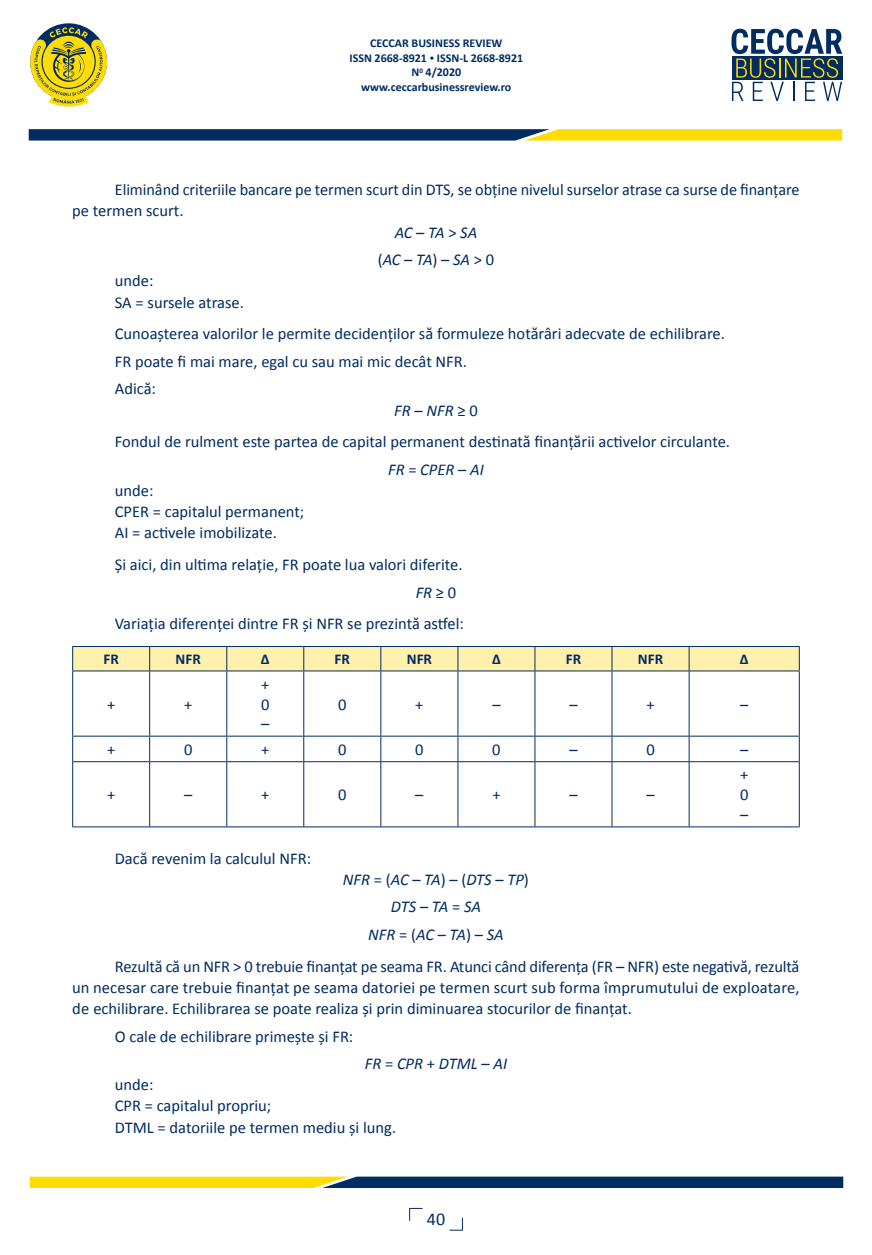
<style>
.page{position:relative;width:872px;height:1255px;background:#fff}
.page>*{position:absolute;margin:0;border:0;box-sizing:border-box;transform-origin:0 0}
.t1{font:18px "Calibri";color:#002c62}
.t2{font:16.5px/21.1px "Calibri";color:#002c62}
.t3{font:italic 16.5px/27.5px "Calibri";color:#002c62;text-align:center}
.t4{font:700 15px "Calibri";color:#002c62}
.t5{font:700 12px/14.4px "Calibri";color:#002c62;text-align:center}
.s1{font-size:9px}
.s2{font-style:normal}
.s3{font-style:italic}
</style>
<div class="page">
<svg style="left:409px;top:1207px;width:13px;height:13px"></svg>
<svg style="left:30px;top:27px;width:77px;height:80px"></svg>
<svg style="left:731px;top:29px;width:111px;height:72px"></svg>
<svg style="left:29px;top:129px;width:813px;height:11px;background:#637144"></svg>
<svg style="left:30px;top:1176px;width:813px;height:11px;background:#6a774c"></svg>
<svg style="left:449px;top:1217px;width:14px;height:13px"></svg>
<div style="left:72px;top:646px;width:728px;height:25px;background:#fff0ab"></div>
<hr style="left:72px;top:670px;width:78px;height:1px;background:#002c62">
<hr style="left:72px;top:671px;width:1px;height:64px;background:#002c62">
<hr style="left:150px;top:670px;width:77px;height:1px;background:#002c62">
<hr style="left:149px;top:671px;width:1px;height:64px;background:#002c62">
<hr style="left:227px;top:670px;width:77px;height:1px;background:#002c62">
<hr style="left:226px;top:671px;width:1px;height:64px;background:#002c62">
<hr style="left:304px;top:670px;width:77px;height:1px;background:#002c62">
<hr style="left:303px;top:671px;width:1px;height:64px;background:#002c62">
<hr style="left:381px;top:670px;width:77px;height:1px;background:#002c62">
<hr style="left:380px;top:671px;width:1px;height:64px;background:#002c62">
<hr style="left:458px;top:670px;width:77px;height:1px;background:#002c62">
<hr style="left:457px;top:671px;width:1px;height:64px;background:#002c62">
<hr style="left:535px;top:670px;width:77px;height:1px;background:#002c62">
<hr style="left:534px;top:671px;width:1px;height:64px;background:#002c62">
<hr style="left:612px;top:670px;width:77px;height:1px;background:#002c62">
<hr style="left:611px;top:671px;width:1px;height:64px;background:#002c62">
<hr style="left:689px;top:670px;width:110px;height:1px;background:#002c62">
<hr style="left:688px;top:671px;width:1px;height:64px;background:#002c62">
<hr style="left:799px;top:671px;width:1px;height:64px;background:#002c62">
<hr style="left:72px;top:735px;width:78px;height:1px;background:#002c62">
<svg style="left:72px;top:736px;width:1px;height:25px"></svg>
<hr style="left:150px;top:735px;width:77px;height:1px;background:#002c62">
<svg style="left:149px;top:736px;width:1px;height:25px"></svg>
<hr style="left:227px;top:735px;width:77px;height:1px;background:#002c62">
<svg style="left:226px;top:736px;width:1px;height:25px"></svg>
<hr style="left:304px;top:735px;width:77px;height:1px;background:#002c62">
<svg style="left:303px;top:736px;width:1px;height:25px"></svg>
<hr style="left:381px;top:735px;width:77px;height:1px;background:#002c62">
<svg style="left:380px;top:736px;width:1px;height:25px"></svg>
<hr style="left:458px;top:735px;width:77px;height:1px;background:#002c62">
<svg style="left:457px;top:736px;width:1px;height:25px"></svg>
<hr style="left:535px;top:735px;width:77px;height:1px;background:#002c62">
<svg style="left:534px;top:736px;width:1px;height:25px"></svg>
<hr style="left:612px;top:735px;width:77px;height:1px;background:#002c62">
<svg style="left:611px;top:736px;width:1px;height:25px"></svg>
<hr style="left:689px;top:735px;width:110px;height:1px;background:#002c62">
<svg style="left:688px;top:736px;width:1px;height:25px"></svg>
<svg style="left:799px;top:736px;width:1px;height:25px"></svg>
<hr style="left:72px;top:761px;width:78px;height:1px;background:#002c62">
<hr style="left:72px;top:762px;width:1px;height:64px;background:#002c62">
<hr style="left:150px;top:761px;width:77px;height:1px;background:#002c62">
<hr style="left:149px;top:762px;width:1px;height:64px;background:#002c62">
<hr style="left:227px;top:761px;width:77px;height:1px;background:#002c62">
<hr style="left:226px;top:762px;width:1px;height:64px;background:#002c62">
<hr style="left:304px;top:761px;width:77px;height:1px;background:#002c62">
<hr style="left:303px;top:762px;width:1px;height:64px;background:#002c62">
<hr style="left:381px;top:761px;width:77px;height:1px;background:#002c62">
<hr style="left:380px;top:762px;width:1px;height:64px;background:#002c62">
<hr style="left:458px;top:761px;width:77px;height:1px;background:#002c62">
<hr style="left:457px;top:762px;width:1px;height:64px;background:#002c62">
<hr style="left:535px;top:761px;width:77px;height:1px;background:#002c62">
<hr style="left:534px;top:762px;width:1px;height:64px;background:#002c62">
<hr style="left:612px;top:761px;width:77px;height:1px;background:#002c62">
<hr style="left:611px;top:762px;width:1px;height:64px;background:#002c62">
<hr style="left:689px;top:761px;width:110px;height:1px;background:#002c62">
<hr style="left:688px;top:762px;width:1px;height:64px;background:#002c62">
<hr style="left:799px;top:762px;width:1px;height:64px;background:#002c62">
<hr style="left:72px;top:826px;width:78px;height:1px;background:#002c62">
<hr style="left:150px;top:826px;width:77px;height:1px;background:#002c62">
<hr style="left:227px;top:826px;width:77px;height:1px;background:#002c62">
<hr style="left:304px;top:826px;width:77px;height:1px;background:#002c62">
<hr style="left:381px;top:826px;width:77px;height:1px;background:#002c62">
<hr style="left:458px;top:826px;width:77px;height:1px;background:#002c62">
<hr style="left:535px;top:826px;width:77px;height:1px;background:#002c62">
<hr style="left:612px;top:826px;width:77px;height:1px;background:#002c62">
<hr style="left:689px;top:826px;width:110px;height:1px;background:#002c62">
<p class="t5" style="left:349px;top:36px;width:175px">CECCAR BUSINESS REVIEW<br>ISSN 2668-8921 <span class="s1">•</span> ISSN-L 2668-8921<br>N<sup>0</sup> 4/2020 www.ceccarbusinessreview.ro</p>
<p class="t2" style="left:115px;top:178px;width:686px">Eliminând criteriile bancare pe termen scurt din DTS, se obține nivelul surselor atrase ca surse de finanțare</p>
<p class="t2" style="left:72px;top:200px;width:113px">pe termen scurt.</p>
<p class="t3" style="left:395px;top:218px;width:84px">AC <span class="s2">–</span> TA <span class="s2">&gt;</span> SA</p>
<p class="t2" style="left:378px;top:248px;width:118px">(<span class="s3">AC</span> – <span class="s3">TA</span>) – <span class="s3">SA</span> &gt; 0</p>
<p class="t2" style="left:115px;top:269px;width:131px">unde:<br>SA = sursele atrase.</p>
<p class="t2" style="left:115px;top:319px;width:611px;line-height:27.5px">Cunoașterea valorilor le permite decidenților să formuleze hotărâri adecvate de echilibrare.<br>FR poate fi mai mare, egal cu sau mai mic decât NFR.<br>Adică:</p>
<p class="t2" style="left:115px;top:393px;width:616px;line-height:31.8px;text-indent:279px"><span class="s3">FR</span> – <span class="s3">NFR</span> ≥ 0<br>Fondul de rulment este partea de capital permanent destinată finanțării activelor circulante.</p>
<p class="t3" style="left:388px;top:455px;width:97px">FR <span class="s2">=</span> CPER <span class="s2">–</span> AI</p>
<p class="t2" style="left:115px;top:479px;width:191px">unde:<br>CPER = capitalul permanent;<br>AI = activele imobilizate.</p>
<p class="t2" style="left:416px;top:550px;width:48px;line-height:27.5px;text-indent:-301px">Și aici, din ultima relație, FR poate lua valori diferite.<br><span class="s3">FR</span> ≥ 0</p>
<p class="t2" style="left:115px;top:612px;width:351px">Variația diferenței dintre FR și NFR se prezintă astfel:</p>
<p class="t4" style="left:103px;top:650px;width:17px">FR</p>
<p class="t4" style="left:176px;top:650px;width:27px">NFR</p>
<p class="t4" style="left:261px;top:650px;width:10px">Δ</p>
<p class="t4" style="left:335px;top:650px;width:17px">FR</p>
<p class="t4" style="left:407px;top:650px;width:27px">NFR</p>
<p class="t4" style="left:492px;top:650px;width:10px">Δ</p>
<p class="t4" style="left:566px;top:650px;width:17px">FR</p>
<p class="t4" style="left:638px;top:650px;width:27px">NFR</p>
<p class="t4" style="left:740px;top:650px;width:10px">Δ</p>
<p class="t2" style="left:107px;top:692px;width:10px">+</p>
<p class="t2" style="left:184px;top:692px;width:10px">+</p>
<p class="t2" style="left:261px;top:673px;width:10px;line-height:19.8px;text-align:justify">+ 0 –</p>
<p class="t2" style="left:338px;top:692px;width:10px">0</p>
<p class="t2" style="left:415px;top:692px;width:10px">+</p>
<p class="t2" style="left:492px;top:692px;width:10px">–</p>
<p class="t2" style="left:569px;top:692px;width:10px">–</p>
<p class="t2" style="left:646px;top:692px;width:10px">+</p>
<p class="t2" style="left:740px;top:692px;width:10px">–</p>
<p class="t2" style="left:107px;top:738px;width:10px">+</p>
<p class="t2" style="left:184px;top:738px;width:10px">0</p>
<p class="t2" style="left:261px;top:738px;width:10px">+</p>
<p class="t2" style="left:338px;top:738px;width:10px">0</p>
<p class="t2" style="left:415px;top:738px;width:10px">0</p>
<p class="t2" style="left:492px;top:738px;width:10px">0</p>
<p class="t2" style="left:569px;top:738px;width:10px">–</p>
<p class="t2" style="left:646px;top:738px;width:10px">0</p>
<p class="t2" style="left:740px;top:738px;width:10px">–</p>
<p class="t2" style="left:107px;top:783px;width:10px">+</p>
<p class="t2" style="left:184px;top:783px;width:10px">–</p>
<p class="t2" style="left:261px;top:783px;width:10px">+</p>
<p class="t2" style="left:338px;top:783px;width:10px">0</p>
<p class="t2" style="left:415px;top:783px;width:10px">–</p>
<p class="t2" style="left:492px;top:783px;width:10px">+</p>
<p class="t2" style="left:569px;top:783px;width:10px">–</p>
<p class="t2" style="left:646px;top:783px;width:10px">–</p>
<p class="t2" style="left:740px;top:764px;width:10px;line-height:19.8px;text-align:justify">+ 0 –</p>
<p class="t2" style="left:115px;top:846px;width:198px">Dacă revenim la calculul NFR:</p>
<p class="t3" style="left:343px;top:864px;width:187px">NFR <span class="s2">= (</span>AC <span class="s2">–</span> TA<span class="s2">) – (</span>DTS <span class="s2">–</span> TP<span class="s2">)<br></span>DTS <span class="s2">–</span> TA <span class="s2">=</span> SA<br>NFR <span class="s2">= (</span>AC <span class="s2">–</span> TA<span class="s2">) –</span> SA</p>
<p class="t2" style="left:72px;top:954px;width:728px;text-align:justify;text-indent:43px">Rezultă că un NFR &gt; 0 trebuie finanțat pe seama FR. Atunci când diferența (FR – NFR) este negativă, rezultă un necesar care trebuie finanțat pe seama datoriei pe termen scurt sub forma împrumutului de exploatare, de echilibrare. Echilibrarea se poate realiza și prin diminuarea stocurilor de finanțat.</p>
<p class="t2" style="left:115px;top:1024px;width:240px">O cale de echilibrare primește și FR:</p>
<p class="t3" style="left:365px;top:1049px;width:144px">FR <span class="s2">=</span> CPR <span class="s2">+</span> DTML <span class="s2">–</span> AI</p>
<p class="t2" style="left:115px;top:1073px;width:283px">unde:<br>CPR = capitalul propriu;<br>DTML = datoriile pe termen mediu şi lung.</p>
<p class="t1" style="left:427px;top:1208px;width:20px">40</p>
</div>
